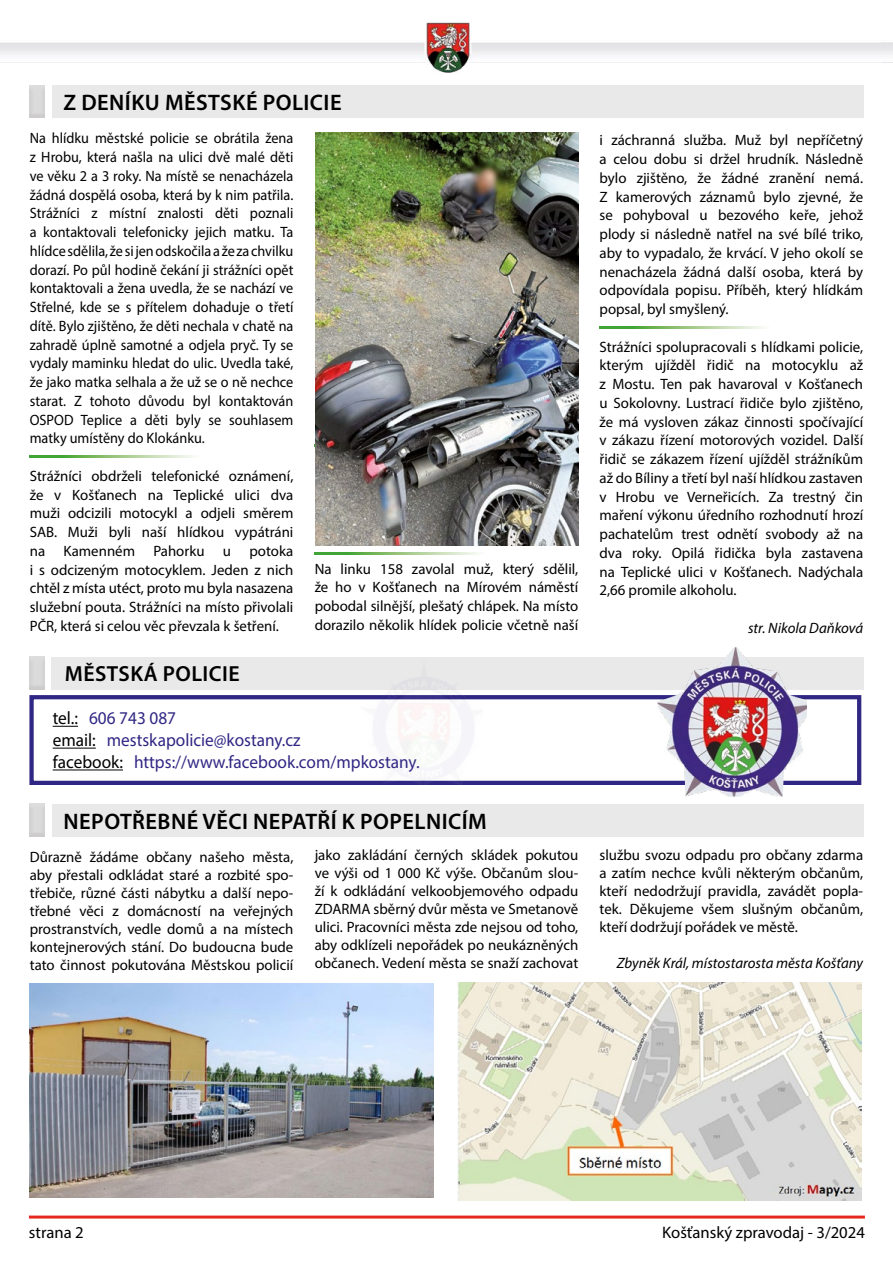
<style>
.page{position:relative;width:893px;height:1263px;background:#fff}
.page>*{position:absolute;margin:0;border:0;box-sizing:border-box;transform-origin:0 0}
.t1{font:600 22.5px "Myriad Pro";letter-spacing:.02em;color:#000}
.t2{font:600 21.9px "Myriad Pro";letter-spacing:.02em;color:#000}
.t3{font:18px/21.9px "Myriad Pro";color:#302784;scale:.96 1}
.t4{font:16.65px "Myriad Pro";color:#000}
.t5{font:15px/18.8px "Myriad Pro";color:#000;text-align:justify}
.t6{font:15px/18.8px "Myriad Pro";color:#000;text-align:justify;scale:.95 1}
.t7{font:italic 15px "Myriad Pro";color:#000}
.s1{color:#000}
</style>
<div class="page">
<img style="left:0;top:22px;width:893px;height:1197px">
<hr style="left:29px;top:1215px;width:836px;height:3px;background:#e5271e">
<svg style="left:30px;top:455px;width:263px;height:2px"></svg>
<svg style="left:315px;top:553px;width:263px;height:2px"></svg>
<svg style="left:600px;top:326px;width:263px;height:2px"></svg>
<hr style="left:315px;top:255px;width:264px;height:2px;background:#0c0d09">
<div style="left:52px;top:85px;width:811px;height:32px;background:#e9e9e9"></div>
<div style="left:52px;top:804px;width:811px;height:32px;background:#e9e9e9"></div>
<img style="left:30px;top:85px;width:15px;height:32px">
<img style="left:30px;top:804px;width:15px;height:32px">
<img style="left:315px;top:132px;width:263px;height:413px">
<div style="left:29px;top:695px;width:832px;height:90px;border:4px solid #302784"></div>
<svg style="left:53px;top:726px;width:25px;height:1px"></svg>
<hr style="left:53px;top:748px;width:43px;height:1px;background:#000">
<hr style="left:53px;top:769px;width:70px;height:1px;background:#000">
<div style="left:51px;top:657px;width:812px;height:32px;background:#e9e9e9"></div>
<img style="left:30px;top:657px;width:15px;height:32px">
<img style="left:361px;top:689px;width:122px;height:95px">
<img style="left:657px;top:647px;width:150px;height:150px">
<img style="left:458px;top:982px;width:403px;height:218px">
<img style="left:30px;top:984px;width:404px;height:214px">
<h1 class="t1" style="left:64px;top:88px;width:279px">Z DENÍKU MĚSTSKÉ POLICIE</h1>
<p class="t6" style="left:30px;top:129px;width:279px">Na hlídku městské policie se obrátila žena z Hrobu, která našla na ulici dvě malé děti ve věku 2 a 3 roky. Na místě se nenacházela žádná dospělá osoba, která by k nim patřila.<br>Strážníci z místní znalosti děti poznali a kontaktovali telefonicky jejich matku. Ta hlídce sdělila, že si jen odskočila a že za chvilku dorazí. Po půl hodině čekání ji strážníci opět kontaktovali a žena uvedla, že se nachází ve Střelné, kde se s přítelem dohaduje o třetí dítě. Bylo zjištěno, že děti nechala v chatě na zahradě úplně samotné a odjela pryč. Ty se vydaly maminku hledat do ulic. Uvedla také, že jako matka selhala a že už se o ně nechce starat. Z tohoto důvodu byl kontaktován OSPOD Teplice a děti byly se souhlasem matky umístěny do Klokánku.</p>
<p class="t5" style="left:30px;top:466px;width:265px">Strážníci obdrželi telefonické oznámení, že v Košťanech na Teplické ulici dva muži odcizili motocykl a odjeli směrem SAB. Muži byli naší hlídkou vypátráni na Kamenném Pahorku u potoka i s odcizeným motocyklem. Jeden z nich chtěl z místa utéct, proto mu byla nasazena služební pouta. Strážníci na místo přivolali PČR, která si celou věc převzala k šetření.</p>
<h2 class="t2" style="left:65px;top:660px;width:176px">MĚSTSKÁ POLICIE</h2>
<p class="t5" style="left:315px;top:559px;width:265px">Na linku 158 zavolal muž, který sdělil, že ho v Košťanech na Mírovém náměstí pobodal silnější, plešatý chlápek. Na místo dorazilo několik hlídek policie včetně naší</p>
<p class="t3" style="left:53px;top:707px;width:384px"><span class="s1">tel.:</span> 606 743 087<br><span class="s1">email:</span> mestskapolicie@kostany.cz<br><span class="s1">facebook:</span> https://www.facebook.com/mpkostany.</p>
<h1 class="t1" style="left:64px;top:807px;width:425px">NEPOTŘEBNÉ VĚCI NEPATŘÍ K POPELNICÍM</h1>
<p class="t5" style="left:30px;top:847px;width:265px;line-height:18px">Důrazně žádáme občany našeho města, aby přestali odkládat staré a rozbité spo&shy;třebiče, různé části nábytku a další nepo&shy;třebné věci z domácností na veřejných prostranstvích, vedle domů a na místech kontejnerových stání. Do budoucna bude tato činnost pokutována Městskou policií</p>
<p class="t5" style="left:315px;top:846px;width:265px;line-height:18px">jako zakládání černých skládek pokutou ve výši od 1 000 Kč výše. Občanům slou&shy;ží k odkládání velkoobjemového odpadu ZDARMA sběrný dvůr města ve Smetanově ulici. Pracovníci města zde nejsou od toho, aby odklízeli nepořádek po neukázněných občanech. Vedení města se snaží zachovat</p>
<p class="t5" style="left:599px;top:131px;width:265px">i záchranná služba. Muž byl nepříčetný a celou dobu si držel hrudník. Následně bylo zjištěno, že žádné zranění nemá.<br>Z kamerových záznamů bylo zjevné, že se pohyboval u bezového keře, jehož plody si následně natřel na své bílé triko, aby to vypadalo, že krvácí. V jeho okolí se nenacházela žádná další osoba, která by odpovídala popisu. Příběh, který hlídkám popsal, byl smyšlený.</p>
<p class="t5" style="left:599px;top:337px;width:265px">Strážníci spolupracovali s hlídkami policie, kterým ujížděl řidič na motocyklu až z Mostu. Ten pak havaroval v Košťanech u Sokolovny. Lustrací řidiče bylo zjištěno, že má vysloven zákaz činnosti spočívající v zákazu řízení motorových vozidel. Další řidič se zákazem řízení ujížděl strážníkům až do Bíliny a třetí byl naší hlídkou zastaven v Hrobu ve Verneřicích. Za trestný čin maření výkonu úředního rozhodnutí hrozí pachatelům trest odnětí svobody až na dva roky. Opilá řidička byla zastavena na Teplické ulici v Košťanech. Nadýchala 2,66 promile alkoholu.</p>
<p class="t7" style="left:748px;top:619px;width:117px">str. Nikola Daňková</p>
<p class="t5" style="left:599px;top:846px;width:265px;line-height:18px">službu svozu odpadu pro občany zdarma a zatím nechce kvůli některým občanům, kteří nedodržují pravidla, zavádět popla&shy;tek. Děkujeme všem slušným občanům, kteří dodržují pořádek ve městě.</p>
<p class="t7" style="left:617px;top:954px;width:248px">Zbyněk Král, místostarosta města Košťany</p>
<p class="t4" style="left:29px;top:1222px;width:56px">strana 2</p>
<p class="t4" style="left:662px;top:1222px;width:204px">Košťanský zpravodaj - 3/2024</p>
</div>
